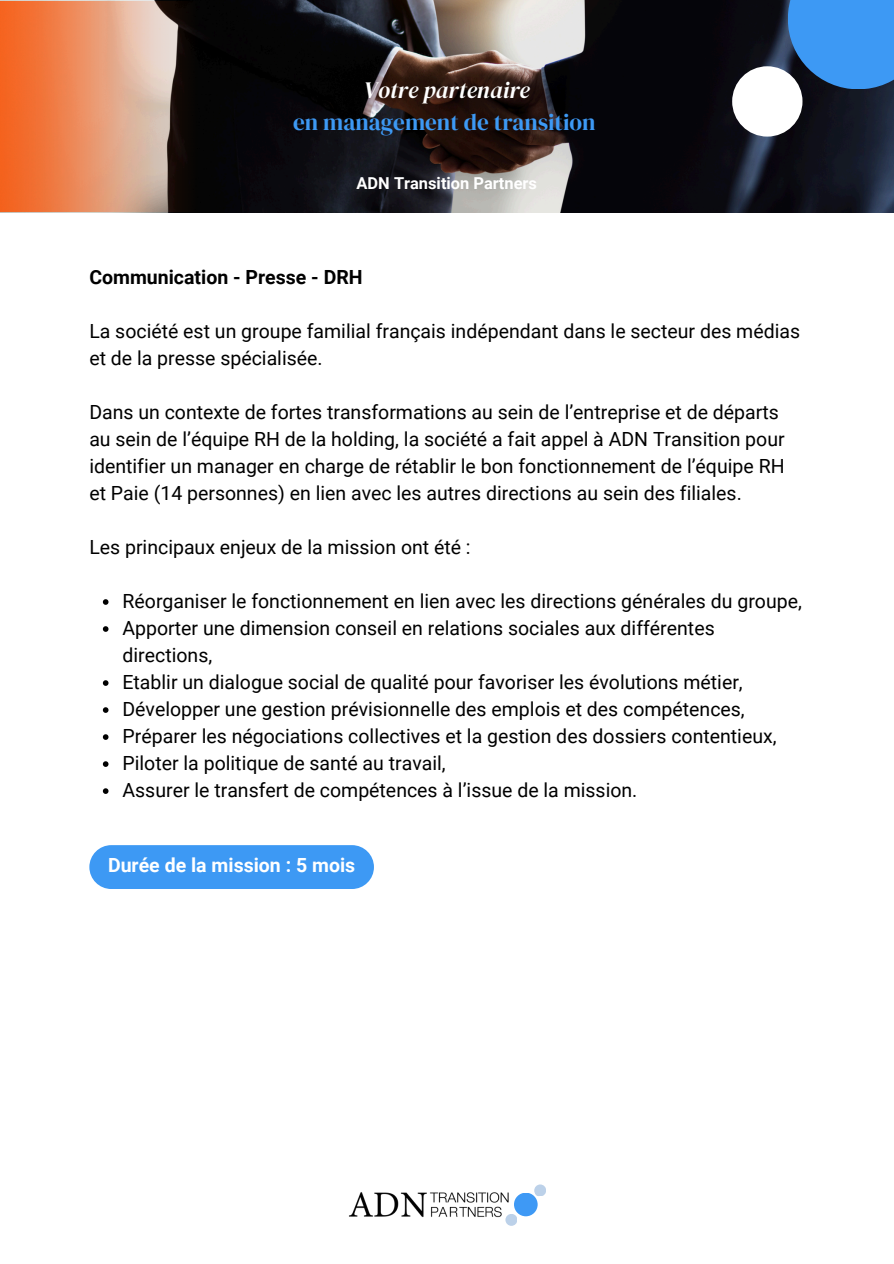
<style>
.page{position:relative;width:894px;height:1264px;background:#fff}
.page>*{position:absolute;margin:0;border:0;box-sizing:border-box;transform-origin:0 0}
.t1{font:23.25px/32.2px "DM Serif Display";color:#3d99f4;text-align:center}
.t2{font:19.5px/27px "Roboto";color:#000}
.t3{font:700 19.5px "Roboto";color:#000}
.t4{font:700 19.5px "Roboto";color:#fff}
.t5{font:700 16.5px "Roboto";color:#fff}
.s1{font-style:italic;color:#fff}
</style>
<div class="page">
<svg style="left:103px;top:599px;width:5px;height:6px"></svg>
<svg style="left:103px;top:626px;width:5px;height:6px"></svg>
<svg style="left:103px;top:680px;width:5px;height:6px"></svg>
<svg style="left:103px;top:707px;width:5px;height:6px"></svg>
<svg style="left:103px;top:734px;width:5px;height:6px"></svg>
<svg style="left:103px;top:761px;width:5px;height:6px"></svg>
<svg style="left:103px;top:788px;width:5px;height:6px"></svg>
<img style="left:349px;top:1187px;width:197px;height:39px">
<div style="left:514px;top:1192px;width:23px;height:24px;background:#3e99f5;border-radius:50%"></div>
<div style="left:534px;top:1184px;width:12px;height:12px;background:#bcd1e9;border-radius:50%"></div>
<div style="left:505px;top:1213px;width:12px;height:12px;background:#bcd1e9;border-radius:50%"></div>
<img style="left:0;top:0;width:893px;height:212px">
<div style="left:787px;top:0;width:106px;height:89px;background:#3d99f4"></div>
<div style="left:732px;top:66px;width:70px;height:71px;background:#fff;border-radius:50%"></div>
<img style="left:0;top:1px;width:201px;height:210px">
<div style="left:89px;top:845px;width:285px;height:44px;background:#3d99f4;border-radius:22px"></div>
<p class="t1" style="left:293px;top:74px;width:304px"><span class="s1">Votre partenaire<br></span>en management de transition</p>
<p class="t5" style="left:356px;top:174px;width:182px">ADN Transition Partners</p>
<p class="t3" style="left:89px;top:266px;width:275px">Communication - Presse - DRH</p>
<p class="t2" style="left:89px;top:318px;width:712px">La société est un groupe familial français indépendant dans le secteur des médias et de la presse spécialisée.</p>
<h1 class="t2" style="left:89px;top:399px;width:696px">Dans un contexte de fortes transformations au sein de l’entreprise et de départs au sein de l’équipe RH de la holding, la société a fait appel à ADN Transition pour identifier un manager en charge de rétablir le bon fonctionnement de l’équipe RH et Paie (14 personnes) en lien avec les autres directions au sein des filiales.</h1>
<p class="t2" style="left:89px;top:534px;width:383px">Les principaux enjeux de la mission ont été :</p>
<h2 class="t2" style="left:122px;top:588px;width:680px">Réorganiser le fonctionnement en lien avec les directions générales du groupe,</h2>
<h3 class="t2" style="left:122px;top:615px;width:593px">Apporter une dimension conseil en relations sociales aux différentes directions,</h3>
<h3 class="t2" style="left:122px;top:669px;width:621px">Etablir un dialogue social de qualité pour favoriser les évolutions métier,</h3>
<h3 class="t2" style="left:122px;top:696px;width:623px">Développer une gestion prévisionnelle des emplois et des compétences,</h3>
<p class="t2" style="left:122px;top:723px;width:655px">Préparer les négociations collectives et la gestion des dossiers contentieux,</p>
<p class="t2" style="left:122px;top:750px;width:324px">Piloter la politique de santé au travail,</p>
<p class="t2" style="left:122px;top:777px;width:516px">Assurer le transfert de compétences à l’issue de la mission.</p>
<p class="t4" style="left:108px;top:854px;width:249px">Durée de la mission : 5 mois</p>
</div>
